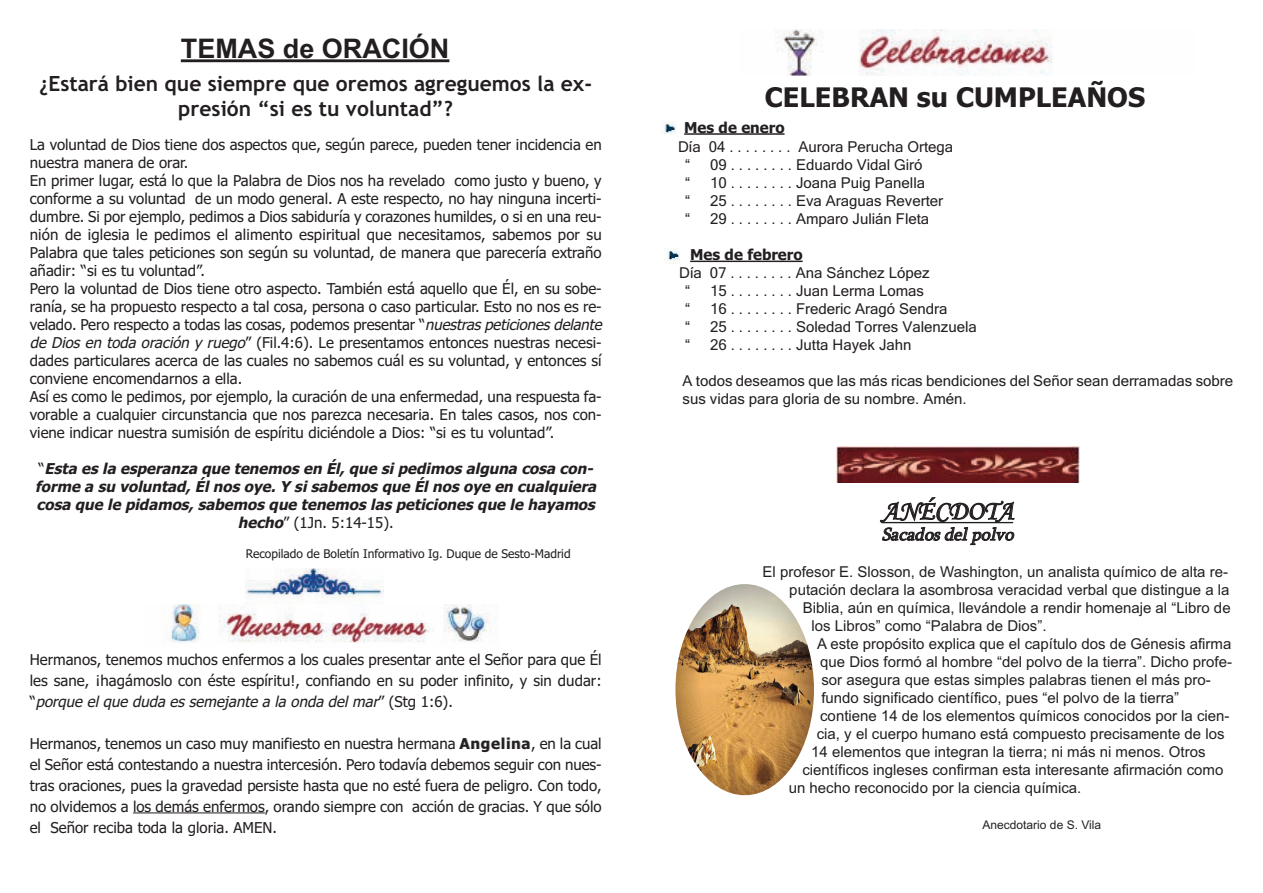
<style>
.page{position:relative;width:1263px;height:893px;background:#fff}
.page>*{position:absolute;margin:0;border:0;box-sizing:border-box;transform-origin:0 0}
.t1{font:700 27px "Tahoma";color:#231f20}
.t2{font:700 27px "Arial";color:#231f20}
.t3{font:27px "Monotype Corsiva";color:#231f20}
.t4{font:700 21px/25.2px "Trebuchet MS";color:#231f20;text-align:center}
.t5{font:italic 18px "Sylfaen";color:#231f20}
.t6{font:15px/18px "Tahoma";color:#231f20;text-align:justify}
.t7{font:15px "Arial";color:#231f20}
.t8{font:15px/18px "Microsoft Sans Serif";color:#231f20}
.t9{font:italic 700 15px/18px "Tahoma";color:#231f20;text-align:center}
.t10{font:700 15px "Tahoma";color:#231f20}
.t11{font:12px "Tahoma";color:#231f20}
.t12{font:12px "Arial";color:#231f20}
.s1{font-style:italic}
.s2{font-weight:400;font-style:normal}
.s3{font-weight:700}
.s4{font-weight:700;color:#ccc}
</style>
<div class="page">
<hr style="left:684px;top:133px;width:100px;height:2px;background:#231f20">
<hr style="left:690px;top:261px;width:113px;height:1px;background:#231f20">
<img style="left:166px;top:605px;width:325px;height:38px">
<hr style="left:133px;top:812px;width:132px;height:1px;background:#231f20">
<img style="left:776px;top:30px;width:276px;height:46px">
<img style="left:837px;top:446px;width:242px;height:36px">
<hr style="left:881px;top:522px;width:132px;height:1px;background:#231f20">
<hr style="left:181px;top:59px;width:268px;height:3px;background:#231f20">
<img style="left:661px;top:122px;width:15px;height:12px">
<div style="left:664px;top:248px;width:18px;height:16px;background:#fcfbf4"></div>
<img style="left:664px;top:248px;width:18px;height:15px">
<img style="left:245px;top:569px;width:138px;height:35px">
<img style="left:675px;top:584px;width:139px;height:211px;border-radius:50%">
<h1 class="t2" style="left:181px;top:33px;width:270px">TEMAS de ORACIÓN</h1>
<h2 class="t4" style="left:39px;top:71px;width:554px">¿Estará bien que siempre que oremos agreguemos la ex&shy;presión “si es tu voluntad”?</h2>
<p class="t6" style="left:30px;top:136px;width:577px;text-align:left">La voluntad de Dios tiene dos aspectos que, según parece, pueden tener incidencia en nuestra manera de orar.<br>En primer lugar, está lo que la Palabra de Dios nos ha revelado como justo y bueno, y conforme a su voluntad de un modo general. A este respecto, no hay ninguna incerti&shy;dumbre. Si por ejemplo, pedimos a Dios sabiduría y corazones humildes, o si en una reu&shy;nión de iglesia le pedimos el alimento espiritual que necesitamos, sabemos por su Palabra que tales peticiones son según su voluntad, de manera que parecería extraño añadir: “si es tu voluntad”.<br>Pero la voluntad de Dios tiene otro aspecto. También está aquello que Él, en su sobe&shy;ranía, se ha propuesto respecto a tal cosa, persona o caso particular. Esto no nos es re&shy;velado. Pero respecto a todas las cosas, podemos presentar “<span class="s1">nuestraspeticionesdelante de Dios en toda oración y ruego</span>” (Fil.4:6). Le presentamos entonces nuestras necesi&shy;dades particulares acerca de las cuales no sabemos cuál es su voluntad, y entonces sí conviene encomendarnos a ella.<br>Así es como le pedimos, por ejemplo, la curación de una enfermedad, una respuesta fa&shy;vorable a cualquier circunstancia que nos parezca necesaria. En tales casos, nos con&shy;viene indicar nuestra sumisión de espíritu diciéndole a Dios: “si es tu voluntad”.</p>
<p class="t9" style="left:35px;top:460px;width:567px"><span class="s2">“</span> Esta es la esperanza que tenemos en Él, que sipedimos alguna cosa con&shy;forme a su voluntad, Élnos oye.Y sisabemos que Élnos oye en cualquiera cosa que le pidamos, sabemos que tenemos las peticiones que le hayamos hecho<span class="s2">” (1Jn. 5:14-15).</span></p>
<p class="t11" style="left:246px;top:547px;width:326px">Recopilado de Boletín Informativo Ig. Duque de Sesto-Madrid</p>
<p class="t6" style="left:30px;top:649px;width:573px;line-height:21px">Hermanos, tenemos muchos enfermos a los cuales presentar ante el Señor para que Él les sane, ¡hagámoslo con éste espíritu!, confiando en su poder infinito, y sin dudar: “ <span class="s1">porque elque duda essemejante a la onda delmar</span>” ( S t g 1 : 6 ) .</p>
<p class="t6" style="left:30px;top:733px;width:573px;line-height:21px">Hermanos, tenemos un caso muy manifiesto en nuestra hermana <span class="s3">Angel</span><span class="s4">in</span><span class="s3">a</span>, en la cual el Señor está contestando a nuestra intercesión. Pero todavía debemos seguir con nues&shy;tras oraciones, pues la gravedad persiste hasta que no esté fuera de peligro. Con todo, no olvidemos a los demás enfermos, orando siempre con acción de gracias. Y que sólo el Señor reciba toda la gloria. AMEN.</p>
<h1 class="t1" style="left:765px;top:82px;width:382px">CELEBRAN su CUMPLEAÑOS</h1>
<p class="t10" style="left:684px;top:119px;width:102px">Mes de enero</p>
<p class="t8" style="left:685px;top:138px;width:270px;text-indent:-7px">Día 04 . . . . . . . . Aurora Perucha Ortega “</p>
<p class="t8" style="left:710px;top:156px;width:214px">09 . . . . . . . . Eduardo Vidal Giró</p>
<p class="t8" style="left:685px;top:174px;width:6px">“</p>
<p class="t8" style="left:710px;top:174px;width:217px">10 . . . . . . . . Joana Puig Panella</p>
<p class="t8" style="left:685px;top:192px;width:6px">“</p>
<p class="t8" style="left:710px;top:192px;width:235px">25 . . . . . . . . Eva Araguas Reverter</p>
<p class="t8" style="left:685px;top:210px;width:6px">“</p>
<p class="t8" style="left:710px;top:210px;width:221px">29 . . . . . . . . Amparo Julián Fleta</p>
<p class="t10" style="left:690px;top:246px;width:114px">Mes de febrero</p>
<p class="t8" style="left:685px;top:264px;width:246px;text-indent:-6px">Día 07 . . . . . . . . Ana Sánchez López “</p>
<p class="t8" style="left:710px;top:282px;width:215px">15 . . . . . . . . Juan Lerma Lomas</p>
<p class="t8" style="left:685px;top:300px;width:6px">“</p>
<p class="t8" style="left:710px;top:300px;width:239px">16 . . . . . . . . Frederic Aragó Sendra</p>
<p class="t8" style="left:685px;top:318px;width:6px">“</p>
<p class="t8" style="left:710px;top:318px;width:268px">25 . . . . . . . . Soledad Torres Valenzuela</p>
<p class="t8" style="left:685px;top:336px;width:6px">“</p>
<p class="t8" style="left:710px;top:336px;width:203px">26 . . . . . . . . Jutta Hayek Jahn</p>
<p class="t8" style="left:682px;top:372px;width:552px">A todos deseamos que las más ricas bendiciones del Señor sean derramadas sobre sus vidas para gloria de su nombre. Amén.</p>
<h1 class="t3" style="left:882px;top:494px;width:133px">ANÉCDOTA</h1>
<p class="t5" style="left:882px;top:523px;width:138px">Sacados del polvo</p>
<p class="t7" style="left:762px;top:563px;width:467px">El profesor E. Slosson, de Washington, un analista químico de alta re-</p>
<p class="t7" style="left:789px;top:581px;width:442px">putación declara la asombrosa veracidad verbal que distingue a la</p>
<p class="t7" style="left:803px;top:599px;width:429px">Biblia, aún en química, llevándole a rendir homenaje al “Libro de</p>
<p class="t7" style="left:811px;top:617px;width:237px">los Libros” como “Palabra de Dios”.</p>
<p class="t7" style="left:817px;top:635px;width:416px">A este propósito explica que el capítulo dos de Génesis afirma</p>
<p class="t7" style="left:820px;top:653px;width:413px">que Dios formó al hombre “del polvo de la tierra”. Dicho profe-</p>
<p class="t7" style="left:821px;top:671px;width:391px">sor asegura que estas simples palabras tienen el más pro-</p>
<p class="t7" style="left:821px;top:689px;width:359px">fundo significado científico, pues “el polvo de la tierra”</p>
<p class="t7" style="left:820px;top:707px;width:411px">contiene 14 de los elementos químicos conocidos por la cien-</p>
<p class="t7" style="left:817px;top:725px;width:409px">cia, y el cuerpo humano está compuesto precisamente de los</p>
<p class="t7" style="left:811px;top:743px;width:396px">14 elementos que integran la tierra; ni más ni menos. Otros</p>
<p class="t7" style="left:802px;top:761px;width:423px">científicos ingleses confirman esta interesante afirmación como</p>
<p class="t7" style="left:789px;top:779px;width:294px">un hecho reconocido por la ciencia química.</p>
<p class="t12" style="left:982px;top:818px;width:120px">Anecdotario de S. Vila</p>
</div>
